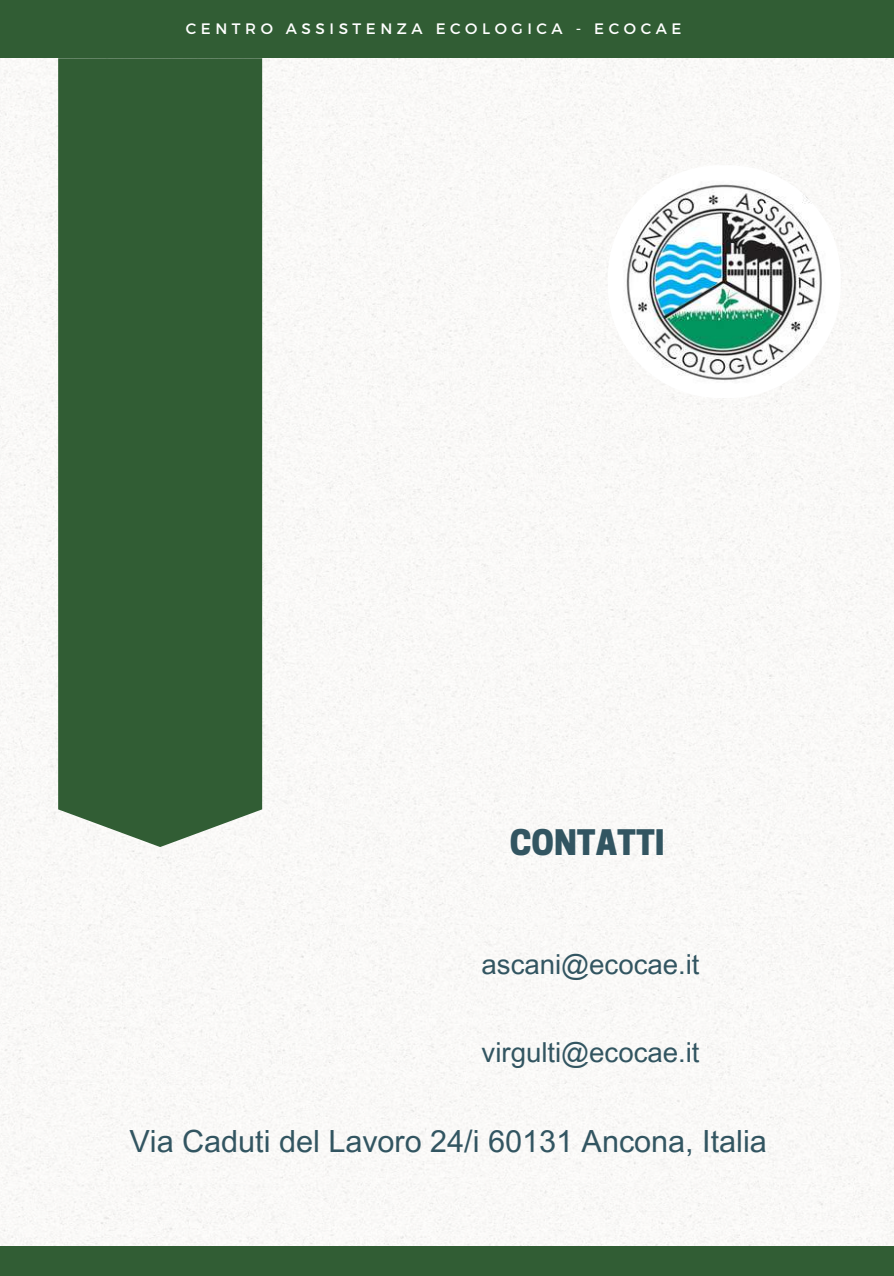
<style>
.page{position:relative;width:894px;height:1276px;background:#fff}
.page>*{position:absolute;margin:0;border:0;box-sizing:border-box;transform-origin:0 0}
.t1{font:800 33px "Cooper Hewitt";color:#325561}
.t2{font:30.6px "Arial MT Pro";color:#325561}
.t3{font:27.6px "Arial MT Pro";color:#325561}
.t4{font:15.15px "Montserrat";letter-spacing:.3em;color:#fff}
</style>
<div class="page">
<img style="left:0;top:58px;width:893px;height:1187px">
<div style="left:0;top:0;width:893px;height:58px;background:#315d34"></div>
<div style="left:0;top:1245px;width:893px;height:31px;background:#315d34"></div>
<div style="left:58px;top:58px;width:204px;height:789px;background:#315d34"></div>
<img style="left:607px;top:165px;width:233px;height:233px;border-radius:113px">
<p class="t4" style="left:186px;top:19px;width:497px">CENTRO ASSISTENZA ECOLOGICA - ECOCAE</p>
<p class="t1" style="left:509px;top:830px;width:157px">CONTATTI</p>
<p class="t3" style="left:481px;top:954px;width:219px">ascani@ecocae.it</p>
<p class="t3" style="left:481px;top:1042px;width:219px">virgulti@ecocae.it</p>
<p class="t2" style="left:129px;top:1129px;width:638px">Via Caduti del Lavoro 24/i 60131 Ancona, Italia</p>
</div>
